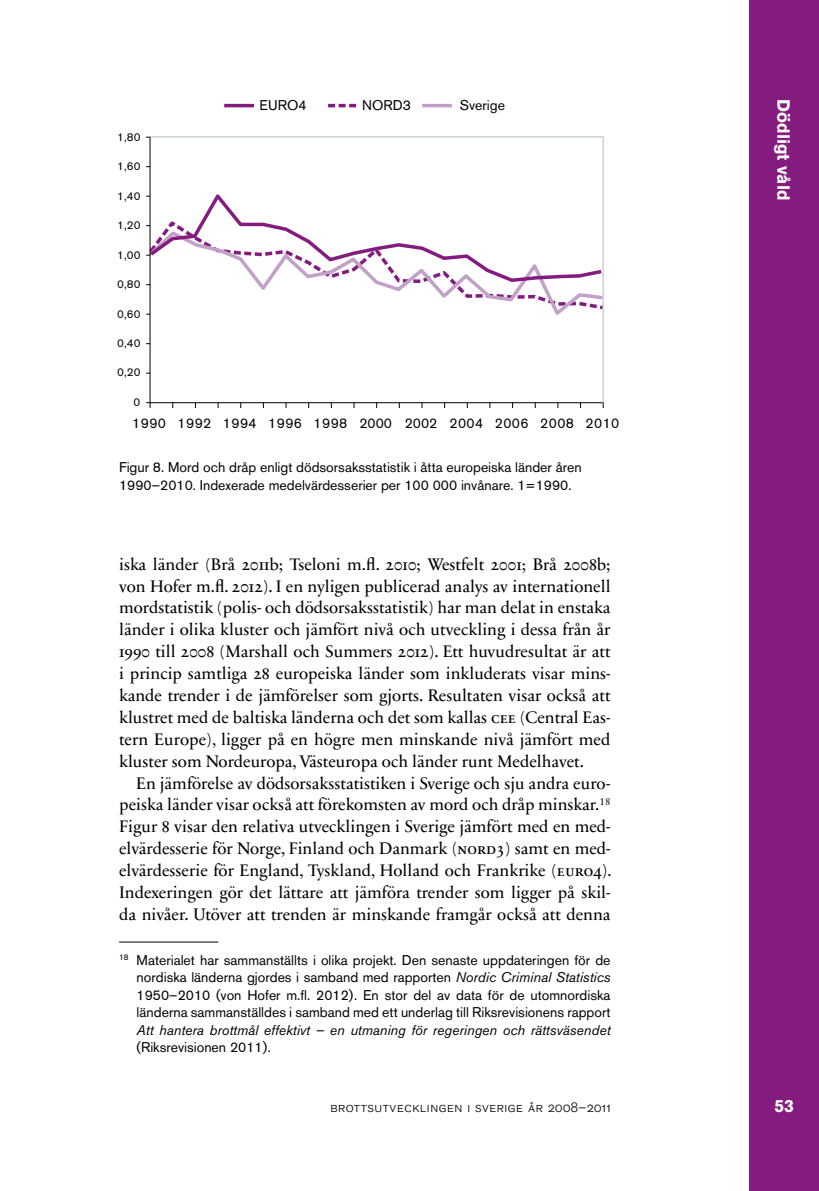
<style>
.page{position:relative;width:819px;height:1191px;background:#fff}
.page>*{position:absolute;margin:0;border:0;box-sizing:border-box;transform-origin:0 0}
.t1{font:700 17.5px "Akzidenz Grotesk BQ";color:#fff}
.t2{font:16.97px/21.9px "Sabon Next LT Regular Os F";color:#000;text-align:justify}
.t3{font:14px/17.5px "Akzidenz Grotesk BQ";color:#000;text-align:justify}
.t4{font:italic 14px "Akzidenz Grotesk BQ";color:#000}
.t5{font:14px "Akzidenz Grotesk BQ";letter-spacing:.035em;color:#000}
.t6{font:14px "Akzidenz Grotesk BQ Light SC";letter-spacing:.04em;color:#000}
.t7{font:11.38px "Akzidenz Grotesk BQ";letter-spacing:.02em;color:#000}
.s1{font-family:"Sabon Next LT Regular SC"}
.s2{font-style:italic}
</style>
<div class="page">
<div style="left:749px;top:0;width:70px;height:1191px;background:#841c80"></div>
<hr style="left:119px;top:941px;width:99px;height:1px;background:#000">
<hr style="left:224px;top:104px;width:30px;height:3px;background:#841c80">
<svg style="left:328px;top:104px;width:29px;height:3px"></svg>
<hr style="left:422px;top:104px;width:30px;height:3px;background:#c2a0c7">
<svg style="left:149px;top:136px;width:455px;height:267px"></svg>
<svg style="left:146px;top:402px;width:5px;height:6px"></svg>
<p class="t7" style="left:117px;top:130px;width:25px">1,80</p>
<p class="t7" style="left:117px;top:160px;width:25px">1,60</p>
<p class="t7" style="left:117px;top:189px;width:25px">1,40</p>
<p class="t7" style="left:117px;top:218px;width:25px">1,20</p>
<p class="t7" style="left:117px;top:248px;width:25px">1,00</p>
<p class="t7" style="left:117px;top:277px;width:25px">0,80</p>
<p class="t7" style="left:117px;top:307px;width:25px">0,60</p>
<p class="t7" style="left:117px;top:336px;width:25px">0,40</p>
<p class="t7" style="left:117px;top:366px;width:25px">0,20</p>
<p class="t7" style="left:134px;top:395px;width:8px">0</p>
<p class="t3" style="left:259px;top:96px;width:49px">EURO4</p>
<p class="t3" style="left:362px;top:96px;width:50px">NORD3</p>
<p class="t3" style="left:459px;top:96px;width:47px">Sverige</p>
<p class="t5" style="left:132px;top:415px;width:488px">1990 1992 1994 1996 1998 2000 2002 2004 2006 2008 2010</p>
<p class="t3" style="left:119px;top:458px;width:464px">Figur 8. Mord och dråp enligt dödsorsaksstatistik i åtta europeiska länder åren<br>1990–2010. Indexerade medelvärdesserier per 100 000 invånare. 1=1990.</p>
<p class="t2" style="left:119px;top:553px;width:493px">iska länder (Brå 2011b; Tseloni m.fl. 2010; Westfelt 2001; Brå 2008b; von Hofer m.fl. 2012). I en nyligen publicerad analys av internationell mordstatistik (polis- och dödsorsaksstatistik) har man delat in enstaka länder i olika kluster och jämfört nivå och utveckling i dessa från år 1990 till 2008 (Marshall och Summers 2012). Ett huvudresultat är att i princip samtliga 28 europeiska länder som inkluderats visar mins&shy;kande trender i de jämförelser som gjorts. Resultaten visar också att klustret med de baltiska länderna och det som kallas <span class="s1">cee</span> (Central Eas&shy;tern Europe), ligger på en högre men minskande nivå jämfört med kluster som Nordeuropa, Västeuropa och länder runt Medelhavet.</p>
<p class="t2" style="left:119px;top:772px;width:494px;text-indent:17px">En jämförelse av dödsorsaksstatistiken i Sverige och sju andra euro&shy;peiska länder visar också att förekomsten av mord och dråp minskar.<sup>18<br></sup>Figur 8 visar den relativa utvecklingen i Sverige jämfört med en med&shy;elvärdesserie för Norge, Finland och Danmark (<span class="s1">nord3</span>) samt en med&shy;elvärdesserie för England, Tyskland, Holland och Frankrike (<span class="s1">euro4</span>).<br>Indexeringen gör det lättare att jämföra trender som ligger på skil&shy;da nivåer. Utöver att trenden är minskande framgår också att denna</p>
<p class="t3" style="left:137px;top:950px;width:475px;text-indent:-17px"><sup>18</sup> Materialet har sammanställts i olika projekt. Den senaste uppdateringen för de nordiska länderna gjordes i samband med rapporten <span class="s2">Nordic Criminal Statistics </span>1950–2010 (von Hofer m.fl. 2012). En stor del av data för de utomnordiska länderna sammanställdes i samband med ett underlag till Riksrevisionens rapport</p>
<p class="t4" style="left:137px;top:1021px;width:475px">Att hantera brottmål effektivt – en utmaning för regeringen och rättsväsendet</p>
<p class="t3" style="left:137px;top:1038px;width:136px">(Riksrevisionen 2011).</p>
<p class="t6" style="left:330px;top:1098px;width:282px">brottsutvecklingen i sverige år 2008–2011</p>
<p class="t1" style="left:793px;top:99px;width:102px;rotate:90deg">Dödligt våld</p>
<p class="t1" style="left:774px;top:1095px;width:21px">53</p>
</div>
